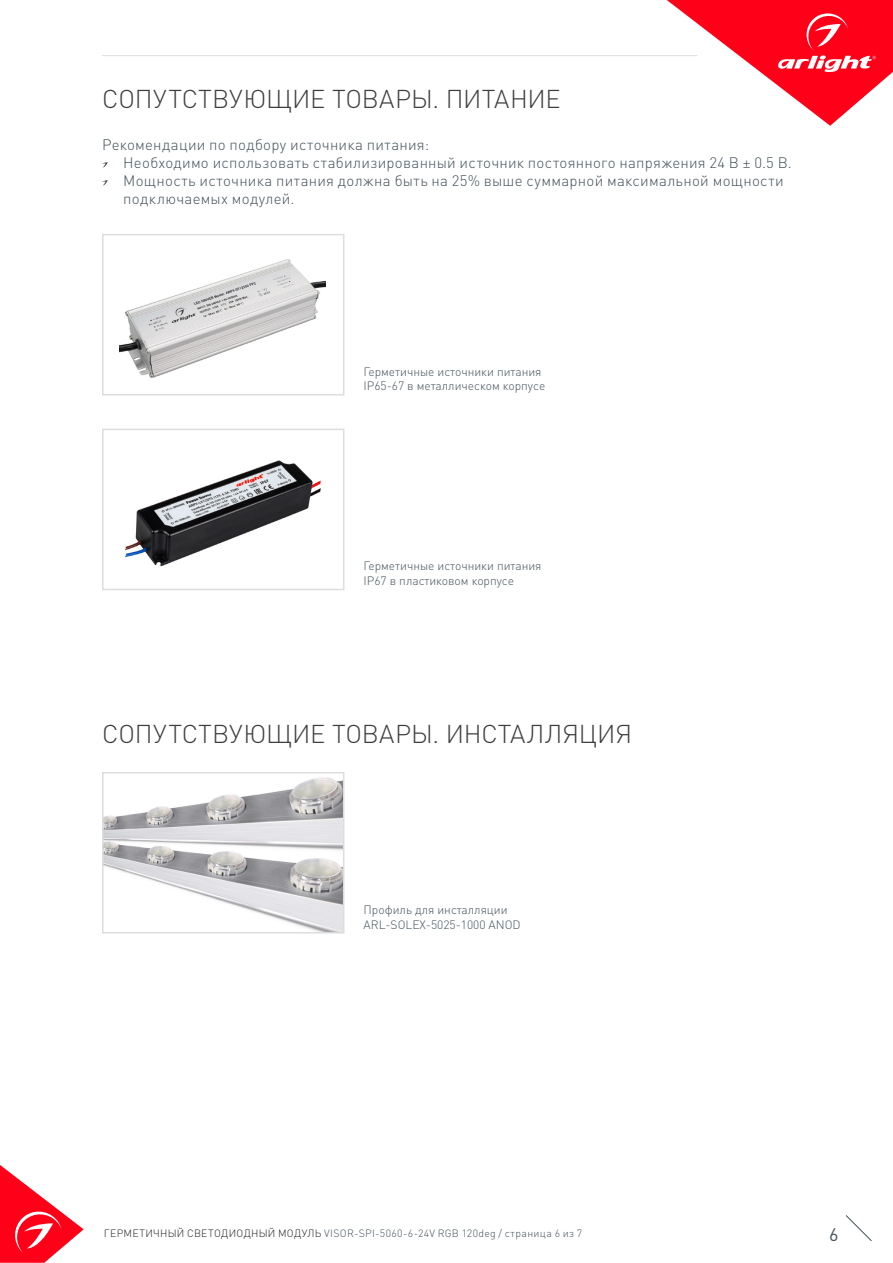
<style>
.page{position:relative;width:893px;height:1263px;background:#fff}
.page>*{position:absolute;margin:0;border:0;box-sizing:border-box;transform-origin:0 0}
.t1{font:300 25.5px "DIN Pro";letter-spacing:-.005em;color:#3e3e3f}
.t2{font:18px "DIN Pro";color:#425159}
.t3{font:300 15px/18px "DIN Pro";letter-spacing:.02em;color:#425159}
.t4{font:300 12px/14.4px "DIN Pro";color:#425159}
.t5{font:300 10.5px "DIN Pro";letter-spacing:.03em;color:#425159}
.s1{color:#231f20}
</style>
<div class="page">
<svg style="left:0;top:1165px;width:84px;height:98px"></svg>
<svg style="left:845px;top:1215px;width:27px;height:26px"></svg>
<svg style="left:667px;top:0;width:226px;height:126px"></svg>
<hr style="left:102px;top:55px;width:595px;height:1px;background:#dcdddf">
<img style="left:119px;top:259px;width:206px;height:119px">
<div style="left:102px;top:234px;width:242px;height:161px;border:2px solid #dcdddf"></div>
<img style="left:125px;top:460px;width:196px;height:107px">
<div style="left:102px;top:429px;width:242px;height:161px;border:2px solid #dcdddf"></div>
<svg style="left:102px;top:162px;width:6px;height:6px"></svg>
<svg style="left:102px;top:180px;width:6px;height:6px"></svg>
<img style="left:105px;top:777px;width:236px;height:153px">
<div style="left:102px;top:772px;width:242px;height:161px;border:2px solid #dcdddf"></div>
<h1 class="t1" style="left:102px;top:81px;width:460px">СОПУТСТВУЮЩИЕ ТОВАРЫ. ПИТАНИЕ</h1>
<p class="t3" style="left:123px;top:134px;width:670px;text-indent:-21px">Рекомендации по подбору источника питания:<br>Необходимо использовать стабилизированный источник постоянного напряжения 24 В ± 0.5 В.<br>Мощность источника питания должна быть на 25% выше суммарной максимальной мощности подключаемых модулей.</p>
<p class="t4" style="left:364px;top:364px;width:183px">Герметичные источники питания<br>IP65-67 в металлическом корпусе</p>
<p class="t4" style="left:364px;top:558px;width:179px">Герметичные источники питания<br>IP67 в пластиковом корпусе</p>
<h1 class="t1" style="left:102px;top:717px;width:531px">СОПУТСТВУЮЩИЕ ТОВАРЫ. ИНСТАЛЛЯЦИЯ</h1>
<p class="t4" style="left:364px;top:902px;width:159px">Профиль для инсталляции<br>ARL-SOLEX-5025-1000 ANOD</p>
<p class="t5" style="left:104px;top:1226px;width:480px"><span class="s1">ГЕРМЕТИЧНЫЙ СВЕТОДИОДНЫЙ МОДУЛЬ</span> VISOR-SPI-5060-6-24V RGB 120deg / страница 6 из 7</p>
<p class="t2" style="left:829px;top:1222px;width:11px">6</p>
</div>
